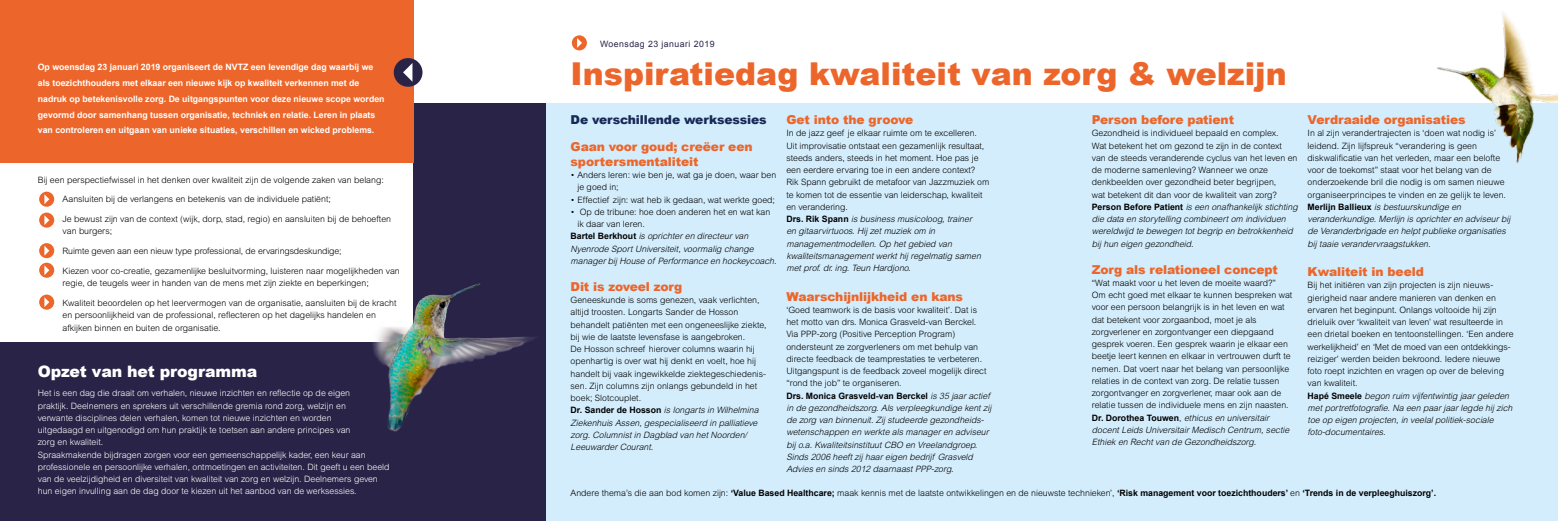
<style>
.page{position:relative;width:1558px;height:521px;background:#fff}
.page>*{position:absolute;margin:0;border:0;box-sizing:border-box;transform-origin:0 0}
.t1{font:900 31.5px "Arial";color:#ec662b}
.t2{font:900 15.75px "Arial";letter-spacing:-.01em;color:#fff}
.t3{font:900 12.25px/14.7px "Arial";letter-spacing:-.01em;color:#ec662b}
.t4{font:900 12.25px "Arial";letter-spacing:-.01em;color:#182956}
.t5{font:300 8.75px/12.2px "Arial MT Std";color:#000}
.t6{font:italic 300 8.75px/12.2px "Arial MT Std";color:#000}
.t7{font:300 8.75px/12.2px "Arial MT Std";color:#fff}
.t8{font:700 8.75px/15.8px "Arial";color:#fff}
.t9{font:8.75px "Arial";letter-spacing:.05em;color:#292447}
.s1{font-family:"Arial";font-weight:700;font-style:normal}
.s2{font-family:"Arial";font-weight:700}
.s3{font-style:italic}
.s4{font-style:normal}
</style>
<div class="page">
<div style="left:413px;top:104px;width:1145px;height:417px;background:#d3edfc"></div>
<div style="left:413px;top:104px;width:133px;height:417px;background:#292447"></div>
<div style="left:0;top:342px;width:524px;height:179px;background:#292447"></div>
<div style="left:0;top:0;width:413px;height:162px;background:#ec662b"></div>
<svg style="left:39px;top:243px;width:15px;height:35px"></svg>
<svg style="left:39px;top:192px;width:15px;height:15px"></svg>
<svg style="left:39px;top:213px;width:15px;height:15px"></svg>
<svg style="left:39px;top:295px;width:15px;height:15px"></svg>
<svg style="left:394px;top:58px;width:28px;height:29px"></svg>
<img style="left:1422px;top:12px;width:136px;height:152px">
<svg style="left:572px;top:35px;width:15px;height:15px"></svg>
<img style="left:372px;top:283px;width:164px;height:149px">
<p class="t8" style="left:38px;top:60px;width:337px">Op woensdag 23 januari 2019 organiseert de NVTZ een levendige dag waarbij we</p>
<p class="t8" style="left:38px;top:75px;width:323px">als toezichthouders met elkaar een nieuwe kijk op kwaliteit verkennen met de</p>
<p class="t8" style="left:38px;top:91px;width:348px">nadruk op betekenisvolle zorg. De uitgangspunten voor deze nieuwe scope worden gevormd door samenhang tussen organisatie, techniek en relatie. Leren in plaats</p>
<p class="t8" style="left:38px;top:123px;width:338px">van controleren en uitgaan van unieke situaties, verschillen en wicked problems.</p>
<p class="t5" style="left:38px;top:173px;width:347px">Bij een perspectiefwissel in het denken over kwaliteit zijn de volgende zaken van belang:</p>
<p class="t5" style="left:63px;top:193px;width:270px">Aansluiten bij de verlangens en betekenis van de individuele patiënt;</p>
<p class="t5" style="left:63px;top:213px;width:330px">Je bewust zijn van de context (wijk, dorp, stad, regio) en aansluiten bij de behoeften van burgers;</p>
<p class="t5" style="left:63px;top:245px;width:281px">Ruimte geven aan een nieuw type professional, de ervaringsdeskundige;</p>
<p class="t5" style="left:63px;top:264px;width:339px">Kiezen voor co-creatie, gezamenlijke besluitvorming, luisteren naar mogelijkheden van regie, de teugels weer in handen van de mens met zijn ziekte en beperkingen;</p>
<p class="t5" style="left:63px;top:296px;width:335px">Kwaliteit beoordelen op het leervermogen van de organisatie, aansluiten bij de kracht en persoonlijkheid van de professional, reflecteren op het dagelijks handelen en afkijken binnen en buiten de organisatie.</p>
<p class="t2" style="left:38px;top:360px;width:221px">Opzet van het programma</p>
<p class="t7" style="left:38px;top:387px;width:314px">Het is een dag die draait om verhalen, nieuwe inzichten en reflectie op de eigen</p>
<p class="t7" style="left:38px;top:399px;width:309px">praktijk. Deelnemers en sprekers uit verschillende gremia rond zorg, welzijn en</p>
<p class="t7" style="left:38px;top:412px;width:295px">verwante disciplines delen verhalen, komen tot nieuwe inzichten en worden</p>
<p class="t7" style="left:38px;top:424px;width:314px">uitgedaagd en uitgenodigd om hun praktijk te toetsen aan andere principes van</p>
<p class="t7" style="left:38px;top:436px;width:67px">zorg en kwaliteit.</p>
<p class="t7" style="left:38px;top:448px;width:353px">Spraakmakende bijdragen zorgen voor een gemeenschappelijk kader, een keur aan professionele en persoonlijke verhalen, ontmoetingen en activiteiten. Dit geeft u een beeld</p>
<p class="t7" style="left:38px;top:473px;width:341px">van de veelzijdigheid en diversiteit van kwaliteit van zorg en welzijn. Deelnemers geven</p>
<p class="t7" style="left:38px;top:485px;width:320px">hun eigen invulling aan de dag door te kiezen uit het aanbod van de werksessies.</p>
<p class="t9" style="left:600px;top:38px;width:116px">Woensdag 23 januari 2019</p>
<p class="t1" style="left:570px;top:50px;width:718px">Inspiratiedag kwaliteit van zorg &amp; welzijn</p>
<p class="t4" style="left:570px;top:111px;width:198px">De verschillende werksessies</p>
<p class="t3" style="left:570px;top:139px;width:183px">Gaan voor goud; creëer een sportersmentaliteit</p>
<p class="t5" style="left:577px;top:169px;width:200px;text-indent:-7px">• Anders leren: wie ben je, wat ga je doen, waar ben je goed in;</p>
<p class="t5" style="left:570px;top:193px;width:206px">• Effectief zijn: wat heb ik gedaan, wat werkte goed;</p>
<p class="t5" style="left:577px;top:206px;width:194px;text-indent:-7px">• Op de tribune: hoe doen anderen het en wat kan ik daar van leren.</p>
<p class="t6" style="left:570px;top:230px;width:209px"><span class="s1">B a rt e l B e r k h o u t</span> is oprichteren directeurvan<br>Nyenrode SportUniversiteit,voormalig change managerbij House of Performance en hockeycoach.</p>
<p class="t3" style="left:570px;top:279px;width:113px">Dit is zoveel zorg</p>
<p class="t5" style="left:570px;top:294px;width:197px">Geneeskunde is soms genezen, vaak verlichten, altijd troosten. Longarts Sander de Hosson behandelt patiënten met een ongeneeslijke ziekte, bij wie de laatste levensfase is aangebroken.</p>
<p class="t5" style="left:570px;top:343px;width:197px">De Hosson schreef hierover columns waarin hij openhartig is over wat hij denkt en voelt, hoe hij handelt bij vaak ingewikkelde ziektegeschiedenis&shy;sen. Zijn columns zijn onlangs gebundeld in het boek; Slotcouplet.</p>
<p class="t6" style="left:570px;top:404px;width:192px"><span class="s1">D r. S a n d e r d e H o s s o n</span> is longarts in Wilhelmina Ziekenhuis Assen,gespecialiseerd in palliatieve zorg.Columnistin Dagblad van hetNoorden/ LeeuwarderCourant.</p>
<p class="t3" style="left:786px;top:112px;width:128px">Get into the groove</p>
<p class="t5" style="left:786px;top:127px;width:192px">In de jazz geef je elkaar ruimte om te excelleren.</p>
<p class="t5" style="left:786px;top:139px;width:199px">Uit improvisatie ontstaat een gezamenlijk resultaat, steeds anders, steeds in het moment. Hoe pas je een eerdere ervaring toe in een andere context?</p>
<p class="t5" style="left:786px;top:176px;width:204px">Rik Spann gebruikt de metafoor van Jazzmuziek om te komen tot de essentie van leiderschap, kwaliteit en verandering.<br><span class="s2">D rs . R i k S p a n n</span> <span class="s3">is business musicoloog,trainer</span></p>
<p class="t6" style="left:786px;top:225px;width:198px">en gitaarvirtuoos.Hij zetmuziek om in managementmodellen.Op hetgebied van kwaliteitsmanagementwerkthij regelmatig samen metprof.dr.ing.Teun Hardjono.</p>
<p class="t3" style="left:786px;top:288px;width:178px">Waarschijnlijkheid en kans</p>
<p class="t5" style="left:786px;top:304px;width:192px">‘Goed teamwork is de basis voor kwaliteit’. Dat is</p>
<p class="t5" style="left:786px;top:316px;width:191px">het motto van drs. Monica Grasveld-van Berckel.</p>
<p class="t5" style="left:786px;top:328px;width:202px">Via PPP-zorg (Positive Perception Program) ondersteunt ze zorgverleners om met behulp van directe feedback de teamprestaties te verbeteren.<br>Uitgangspunt is de feedback zoveel mogelijk direct “rond the job” te organiseren.</p>
<p class="t6" style="left:786px;top:389px;width:207px"><span class="s1">Drs. Monica Grasveld-van Berckel</span> is 35 jaaractief in de gezondheidszorg.Als verpleegkundige kentzij de zorg van binnenuit.Zij studeerde gezondheids&shy;wetenschappen en werkte als manageren adviseur bij o.a.KwaliteitsinstituutCBO en Vreelandgroep.<br>Sinds 2006 heeftzij haareigen bedrijf Grasveld Advies en sinds 2012 daarnaastPPP-zorg.</p>
<p class="t3" style="left:1092px;top:112px;width:144px">Person before patient</p>
<p class="t5" style="left:1092px;top:127px;width:188px">Gezondheid is individueel bepaald en complex.</p>
<p class="t5" style="left:1092px;top:139px;width:207px">Wat betekent het om gezond te zijn in de context van de steeds veranderende cyclus van het leven en de moderne samenleving? Wanneer we onze denkbeelden over gezondheid beter begrijpen,</p>
<p class="t6" style="left:1092px;top:188px;width:209px"><span class="s4">wat betekent dit dan voor de kwaliteit van zorg?<br></span><span class="s1">P e rs o n B e fo re P a t i e n t</span> is een onafhankelijk stichting die data en storytelling combineertom individuen wereldwijd te bewegen totbegrip en betrokkenheid bij hun eigen gezondheid.</p>
<p class="t3" style="left:1092px;top:261px;width:188px">Zorg als relationeel concept</p>
<p class="t5" style="left:1092px;top:277px;width:186px">“Wat maakt voor u het leven de moeite waard?”</p>
<p class="t5" style="left:1092px;top:289px;width:202px">Om echt goed met elkaar te kunnen bespreken wat voor een persoon belangrijk is in het leven en wat dat betekent voor zorgaanbod, moet je als zorgverlener en zorgontvanger een diepgaand gesprek voeren. Een gesprek waarin je elkaar een beetje leert kennen en elkaar in vertrouwen durft te nemen. Dat voert naar het belang van persoonlijke relaties in de context van zorg. De relatie tussen zorgontvanger en zorgverlener, maar ook aan de relatie tussen de individuele mens en zijn naasten.<br><span class="s2">D r. D o ro t h e a To u we n</span> , <span class="s3">ethicus en universitair docentLeids UniversitairMedisch Centrum,sectie Ethiek en Rechtvan de Gezondheidszorg.</span></p>
<p class="t3" style="left:1307px;top:112px;width:159px">Verdraaide organisaties</p>
<p class="t5" style="left:1307px;top:127px;width:200px">In al zijn verandertrajecten is ‘doen wat nodig is’ leidend. Zijn lijfspreuk “verandering is geen diskwalificatie van het verleden, maar een belofte voor de toekomst” staat voor het belang van de onderzoekende bril die nodig is om samen nieuwe organiseerprincipes te vinden en ze gelijk te leven.</p>
<p class="t6" style="left:1307px;top:201px;width:204px"><span class="s1">M e rl ij n B a l l i e u x</span> is bestuurskundige en veranderkundige.Merlijn is oprichteren adviseurbij de Veranderbrigade en helptpublieke organisaties bij taaie verandervraagstukken.</p>
<p class="t3" style="left:1307px;top:264px;width:118px">Kwaliteit in beeld</p>
<p class="t5" style="left:1307px;top:279px;width:207px">Bij het initiëren van zijn projecten is zijn nieuws&shy;gierigheid naar andere manieren van denken en ervaren het beginpunt. Onlangs voltooide hij zijn drieluik over ‘kwaliteit van leven’ wat resulteerde in een drietal boeken en tentoonstellingen. ‘Een andere werkelijkheid’ en ‘Met de moed van een ontdekkings-</p>
<p class="t5" style="left:1307px;top:353px;width:198px">reiziger’ werden beiden bekroond. Iedere nieuwe foto roept inzichten en vragen op over de beleving van kwaliteit.</p>
<p class="t6" style="left:1307px;top:389px;width:208px"><span class="s1">H a p é S m e e l e</span> begon ruim vijfentwintig jaargeleden metportretfotografie.Na een paarjaarlegde hij zich toe op eigen projecten,in veelalpolitiek-sociale foto-documentaires.</p>
<p class="t5" style="left:570px;top:486px;width:867px">Andere thema’s die aan bod komen zijn: <span class="s2">‘Value Based Healthcare;</span> maak kennis met de laatste ontwikkelingen en de nieuwste technieken’, <span class="s2">‘Risk management voor toezichthouders’</span> en <span class="s2">‘Trends in de verpleeghuiszorg’.</span></p>
</div>
